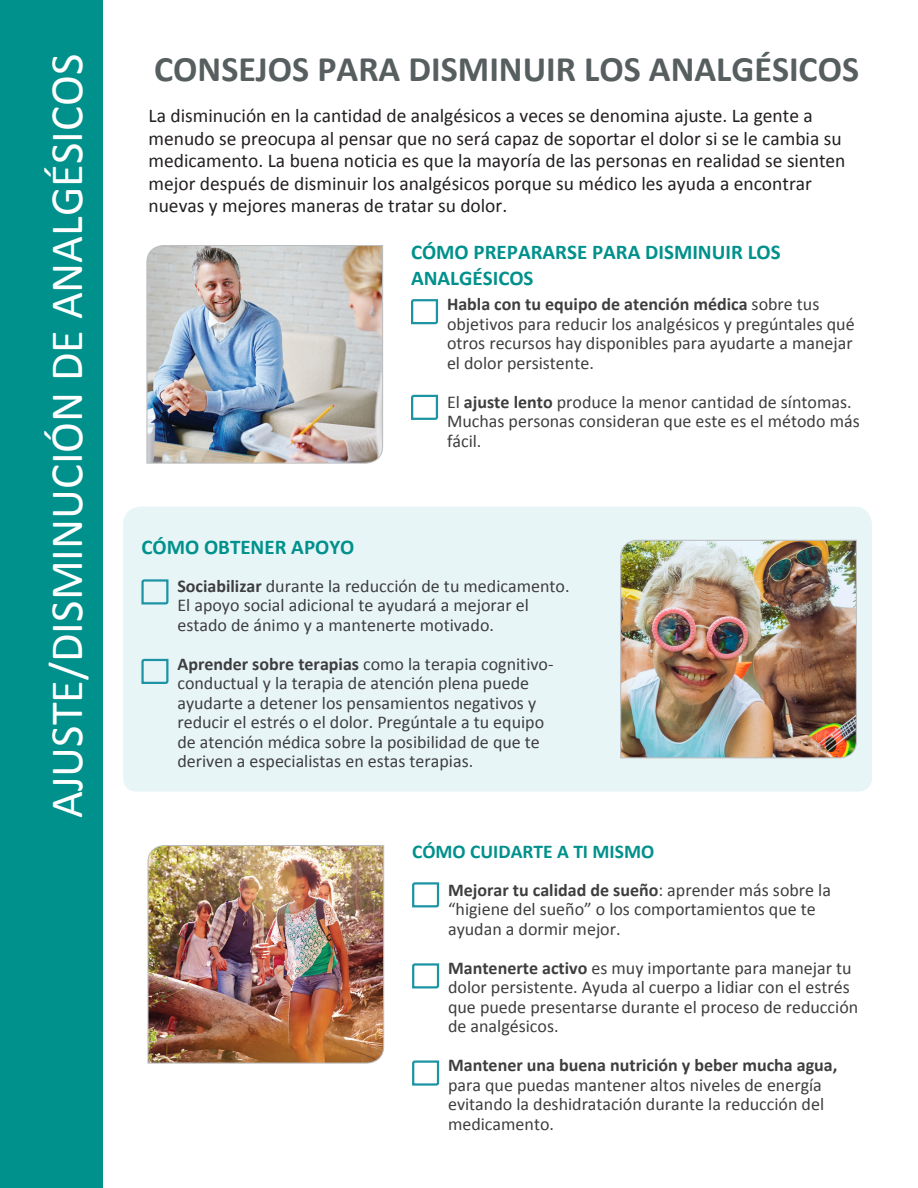
<style>
.page{position:relative;width:918px;height:1188px;background:#fff}
.page>*{position:absolute;margin:0;border:0;box-sizing:border-box;transform-origin:0 0}
.t1{font:46.5px "Calibri";color:#fff}
.t2{font:700 36px "Calibri";color:#575e5f}
.t3{font:700 21px/25.5px "Calibri";color:#00918c}
.t4{font:19.5px/22.5px "Calibri";color:#231f20}
.t5{font:700 19.5px "Calibri";color:#00918c}
.t6{font:18px/19.5px "Calibri";color:#3e3e3f}
.s1{font-weight:700}
</style>
<div class="page">
<div style="left:123px;top:507px;width:749px;height:285px;background:#e8f5f7"></div>
<svg style="left:411px;top:299px;width:28px;height:26px"></svg>
<svg style="left:411px;top:394px;width:28px;height:26px"></svg>
<svg style="left:412px;top:882px;width:28px;height:26px"></svg>
<svg style="left:412px;top:963px;width:28px;height:26px"></svg>
<svg style="left:412px;top:1060px;width:28px;height:26px"></svg>
<div style="left:0;top:0;width:103px;height:1188px;background:#00918c"></div>
<img style="left:146px;top:245px;width:237px;height:219px">
<svg style="left:140px;top:578px;width:30px;height:28px"></svg>
<svg style="left:140px;top:658px;width:30px;height:27px"></svg>
<img style="left:620px;top:539px;width:237px;height:220px">
<img style="left:147px;top:845px;width:238px;height:219px">
<p class="t1" style="left:38px;top:818px;width:766px;rotate:-90deg">AJUSTE/DISMINUCIÓN DE ANALGÉSICOS</p>
<p class="t2" style="left:154px;top:47px;width:706px">CONSEJOS PARA DISMINUIR LOS ANALGÉSICOS</p>
<p class="t4" style="left:149px;top:104px;width:699px">La disminución en la cantidad de analgésicos a veces se denomina ajuste. La gente a menudo se preocupa al pensar que no será capaz de soportar el dolor si se le cambia su medicamento. La buena noticia es que la mayoría de las personas en realidad se sienten mejor después de disminuir los analgésicos porque su médico les ayuda a encontrar nuevas y mejores maneras de tratar su dolor.</p>
<p class="t3" style="left:411px;top:239px;width:371px">CÓMO PREPARARSE PARA DISMINUIR LOS<br>ANALGÉSICOS</p>
<p class="t6" style="left:447px;top:294px;width:409px"><span class="s1">Habla con tu equipo de atención médica</span> sobre tus objetivos para reducir los analgésicos y pregúntales qué otros recursos hay disponibles para ayudarte a manejar el dolor persistente.</p>
<p class="t6" style="left:447px;top:391px;width:414px">El <span class="s1">ajuste lento</span> produce la menor cantidad de síntomas.<br>Muchas personas consideran que este es el método más fácil.</p>
<p class="t3" style="left:141px;top:533px;width:215px">CÓMO OBTENER APOYO</p>
<p class="t6" style="left:177px;top:575px;width:394px"><span class="s1">Sociabilizar</span> durante la reducción de tu medicamento.<br>El apoyo social adicional te ayudará a mejorar el estado de ánimo y a mantenerte motivado.</p>
<p class="t6" style="left:177px;top:653px;width:378px"><span class="s1">Aprender sobre terapias</span> como la terapia cognitivo&shy;conductual y la terapia de atención plena puede ayudarte a detener los pensamientos negativos y reducir el estrés o el dolor. Pregúntale a tu equipo de atención médica sobre la posibilidad de que te deriven a especialistas en estas terapias.</p>
<p class="t5" style="left:412px;top:840px;width:244px">CÓMO CUIDARTE A TI MISMO</p>
<p class="t6" style="left:448px;top:879px;width:384px"><span class="s1">Mejorar tu calidad de sueño</span>: aprender más sobre la “higiene del sueño” o los comportamientos que te ayudan a dormir mejor.</p>
<p class="t6" style="left:448px;top:957px;width:412px"><span class="s1">Mantenerte activo</span> es muy importante para manejar tu dolor persistente. Ayuda al cuerpo a lidiar con el estrés que puede presentarse durante el proceso de reducción de analgésicos.</p>
<p class="t6" style="left:448px;top:1055px;width:391px"><span class="s1">Mantener una buena nutrición y beber mucha agua, </span>para que puedas mantener altos niveles de energía evitando la deshidratación durante la reducción del medicamento.</p>
</div>
